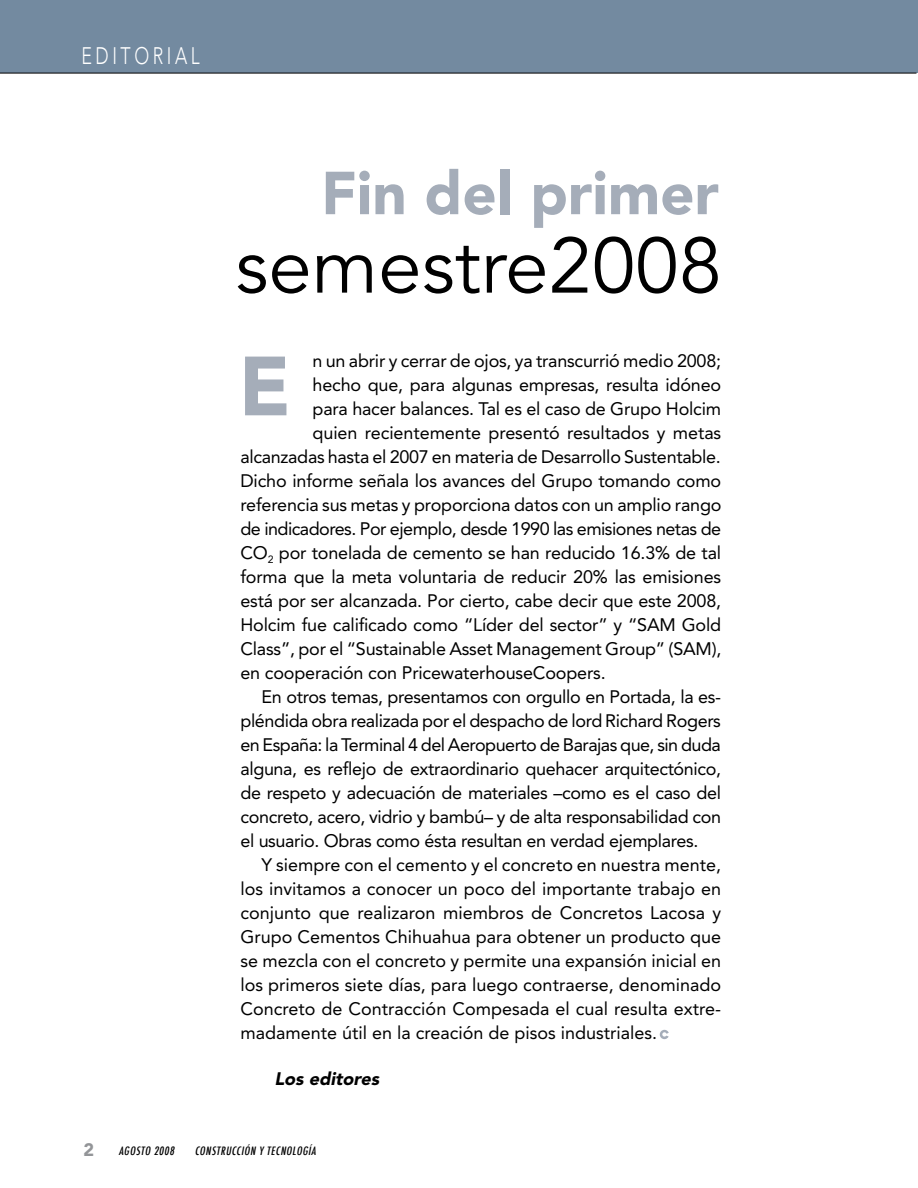
<style>
.page{position:relative;width:918px;height:1188px;background:#fff}
.page>*{position:absolute;margin:0;border:0;box-sizing:border-box;transform-origin:0 0}
.t1{font:900 82.95px "Avenir";color:#a5adb9}
.t2{font:78px "Avenir";color:#000}
.t3{font:900 60px "Avenir";color:#a5adb9}
.t4{font:300 23.7px "Avenir";letter-spacing:.2em;color:#fff;scale:.75 1}
.t5{font:18px "Avenir";letter-spacing:-.01em;color:#000}
.t6{font:18px "Avenir";letter-spacing:-.03em;color:#000}
.t7{font:italic 900 18px "Avenir";color:#000}
.t8{font:italic 500 condensed 11.25px "Futura";color:#000}
</style>
<div class="page">
<div style="left:0;top:0;width:918px;height:73px;background:#738aa0"></div>
<hr style="left:0;top:73px;width:916px;height:1px;background:#000">
<svg style="left:660px;top:1030px;width:9px;height:9px"></svg>
<h3 class="t4" style="left:81px;top:41px;width:159px">EDITORIAL</h3>
<h3 class="t3" style="left:321px;top:157px;width:399px">Fin del primer</h3>
<h2 class="t2" style="left:235px;top:221px;width:488px">semestre2008</h2>
<p class="t5" style="left:313px;top:350px;width:410px">n un abrir y cerrar de ojos, ya transcurrió medio 2008;</p>
<p class="t5" style="left:313px;top:374px;width:410px">hecho que, para algunas empresas, resulta idóneo</p>
<p class="t5" style="left:313px;top:398px;width:410px">para hacer balances. Tal es el caso de Grupo Holcim</p>
<p class="t5" style="left:313px;top:422px;width:410px">quien recientemente presentó resultados y metas</p>
<p class="t5" style="left:240px;top:446px;width:482px">alcanzadas hasta el 2007 en materia de Desarrollo Sustentable.</p>
<p class="t5" style="left:240px;top:470px;width:482px">Dicho informe señala los avances del Grupo tomando como</p>
<p class="t5" style="left:240px;top:494px;width:483px">referencia sus metas y proporciona datos con un amplio rango</p>
<p class="t6" style="left:240px;top:518px;width:482px">de indicadores. Por ejemplo, desde 1990 las emisiones netas de</p>
<p class="t5" style="left:240px;top:542px;width:482px">CO<sub>2</sub> por tonelada de cemento se han reducido 16.3% de tal</p>
<p class="t5" style="left:240px;top:566px;width:482px">forma que la meta voluntaria de reducir 20% las emisiones</p>
<p class="t5" style="left:240px;top:590px;width:482px">está por ser alcanzada. Por cierto, cabe decir que este 2008,</p>
<p class="t5" style="left:240px;top:614px;width:482px">Holcim fue calificado como “Líder del sector” y “SAM Gold</p>
<p class="t5" style="left:240px;top:638px;width:483px">Class”, por el “Sustainable Asset Management Group” (SAM),</p>
<p class="t5" style="left:240px;top:662px;width:367px">en cooperación con PricewaterhouseCoopers.</p>
<p class="t5" style="left:262px;top:686px;width:461px">En otros temas, presentamos con orgullo en Portada, la es-</p>
<p class="t5" style="left:240px;top:710px;width:482px">pléndida obra realizada por el despacho de lord Richard Rogers</p>
<p class="t6" style="left:240px;top:734px;width:482px">en España: la Terminal 4 del Aeropuerto de Barajas que, sin duda</p>
<p class="t5" style="left:240px;top:758px;width:482px">alguna, es reflejo de extraordinario quehacer arquitectónico,</p>
<p class="t5" style="left:240px;top:782px;width:482px">de respeto y adecuación de materiales –como es el caso del</p>
<p class="t5" style="left:240px;top:806px;width:482px">concreto, acero, vidrio y bambú– y de alta responsabilidad con</p>
<p class="t5" style="left:240px;top:830px;width:460px">el usuario. Obras como ésta resultan en verdad ejemplares.</p>
<p class="t5" style="left:262px;top:854px;width:461px">Y siempre con el cemento y el concreto en nuestra mente,</p>
<p class="t5" style="left:240px;top:878px;width:482px">los invitamos a conocer un poco del importante trabajo en</p>
<p class="t5" style="left:240px;top:902px;width:482px">conjunto que realizaron miembros de Concretos Lacosa y</p>
<p class="t5" style="left:240px;top:926px;width:482px">Grupo Cementos Chihuahua para obtener un producto que</p>
<p class="t5" style="left:240px;top:950px;width:482px">se mezcla con el concreto y permite una expansión inicial en</p>
<p class="t5" style="left:240px;top:974px;width:482px">los primeros siete días, para luego contraerse, denominado</p>
<p class="t5" style="left:240px;top:998px;width:482px">Concreto de Contracción Compesada el cual resulta extre-</p>
<p class="t5" style="left:240px;top:1022px;width:418px">madamente útil en la creación de pisos industriales.</p>
<h1 class="t1" style="left:239px;top:336px;width:54px">E</h1>
<p class="t7" style="left:274px;top:1067px;width:110px">Los editores</p>
<p class="t8" style="left:119px;top:1143px;width:59px">AGOSTO 2008</p>
<p class="t8" style="left:195px;top:1143px;width:124px">CONSTRUCCIÓN Y TECNOLOGÍA</p>
</div>
